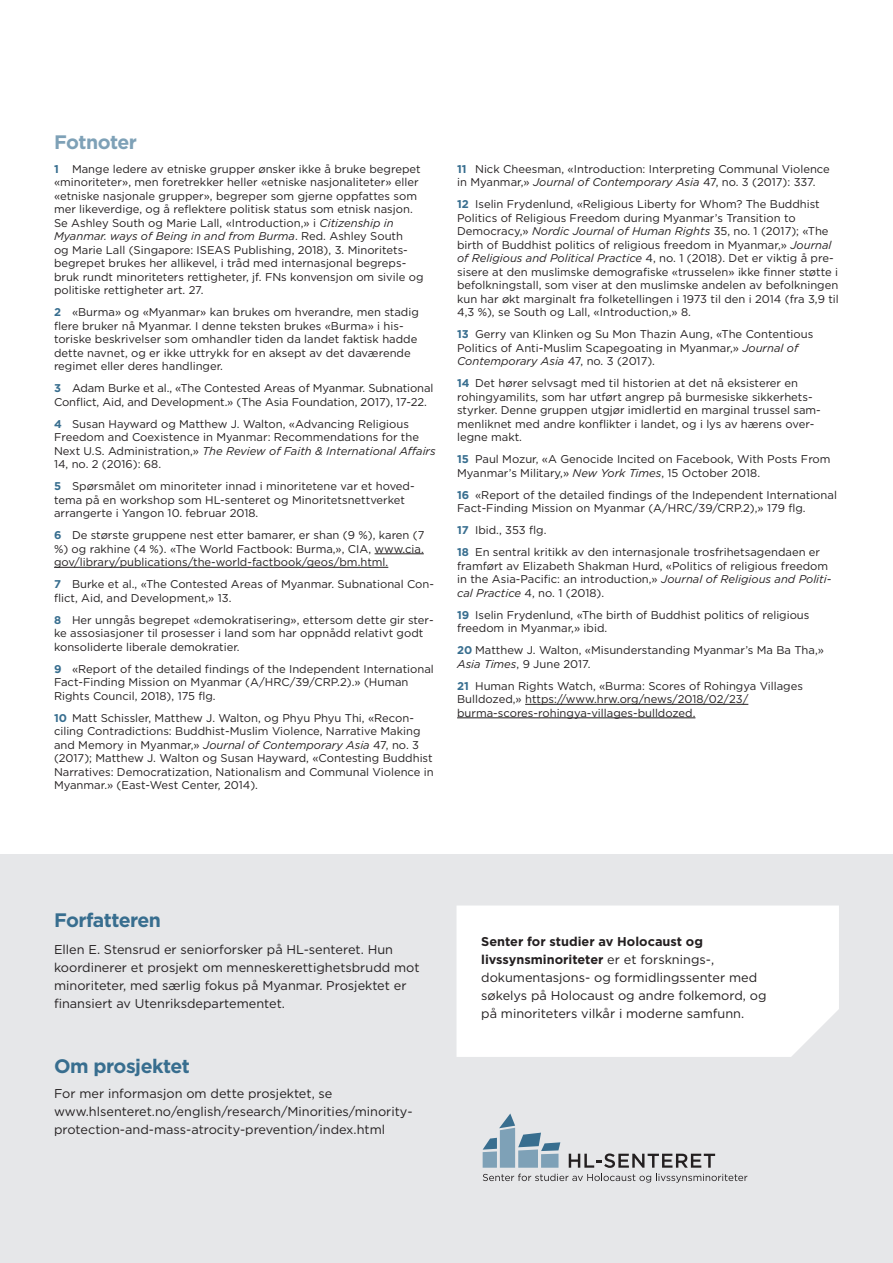
<style>
.page{position:relative;width:893px;height:1263px;background:#fff}
.page>*{position:absolute;margin:0;border:0;box-sizing:border-box;transform-origin:0 0}
.t1{font:700 19.5px "Gotham";letter-spacing:-.025em;color:#386e8f}
.t2{font:700 19.5px "Gotham";letter-spacing:-.025em;color:#7ea1b7}
.t3{font:12.75px/18px "Gotham";color:#231f20}
.t4{font:11.25px/13.5px "Gotham";color:#231f20}
.s1{font-weight:700;color:#386e8f}
.s2{font-style:italic}
.s3{font-weight:700}
</style>
<div class="page">
<div style="left:0;top:855px;width:893px;height:408px;background:#e6e7e9"></div>
<div style="left:456px;top:905px;width:383px;height:152px;background:#fff"></div>
<hr style="left:375px;top:553px;width:49px;height:1px;background:#231f20">
<hr style="left:54px;top:567px;width:334px;height:1px;background:#231f20">
<hr style="left:525px;top:704px;width:223px;height:1px;background:#231f20">
<hr style="left:457px;top:717px;width:238px;height:1px;background:#231f20">
<svg style="left:483px;top:1174px;width:264px;height:8px"></svg>
<svg style="left:569px;top:1153px;width:146px;height:15px"></svg>
<svg style="left:483px;top:1113px;width:77px;height:55px"></svg>
<h1 class="t2" style="left:54px;top:129px;width:85px">Fotnoter</h1>
<p class="t4" style="left:54px;top:162px;width:371px"><span class="s1">1</span> Mange ledere av etniske grupper ønsker ikke å bruke begrepet «minoriteter», men foretrekker heller «etniske nasjonaliteter» eller «etniske nasjonale grupper», begreper som gjerne oppfattes som mer likeverdige, og å reflektere politisk status som etnisk nasjon.<br>Se Ashley South og Marie Lall, «Introduction,» i <span class="s2">Citizenship in Myanmar. ways of Being in and from Burma</span>. Red. Ashley South<br>og Marie Lall (Singapore: ISEAS Publishing, 2018), 3. Minoritets&shy;begrepet brukes her allikevel, i tråd med internasjonal begreps&shy;bruk rundt minoriteters rettigheter, jf. FNs konvensjon om sivile og politiske rettigheter art. 27.</p>
<p class="t4" style="left:54px;top:305px;width:366px"><span class="s1">2</span> «Burma» og «Myanmar» kan brukes om hverandre, men stadig flere bruker nå Myanmar. I denne teksten brukes «Burma» i his&shy;toriske beskrivelser som omhandler tiden da landet faktisk hadde dette navnet, og er ikke uttrykk for en aksept av det daværende regimet eller deres handlinger.</p>
<p class="t4" style="left:54px;top:381px;width:381px"><span class="s1">3</span> Adam Burke et al., «The Contested Areas of Myanmar. Subnational<br>Conflict, Aid, and Development.» (The Asia Foundation, 2017), 17-22.</p>
<p class="t4" style="left:54px;top:417px;width:383px"><span class="s1">4</span> Susan Hayward og Matthew J. Walton, «Advancing Religious Freedom and Coexistence in Myanmar: Recommendations for the Next U.S. Administration,» <span class="s2">The Review of Faith &amp; International Affairs </span>14, no. 2 (2016): 68.</p>
<p class="t4" style="left:54px;top:479px;width:362px"><span class="s1">5</span> Spørsmålet om minoriteter innad i minoritetene var et hoved&shy;tema på en workshop som HL-senteret og Minoritetsnettverket arrangerte i Yangon 10. februar 2018.</p>
<p class="t4" style="left:54px;top:528px;width:372px;text-align:justify"><span class="s1">6</span> De største gruppene nest etter bamarer, er shan (9 %), karen (7 %) og rakhine (4 %). «The World Factbook: Burma,», CIA, www.cia. gov/library/publications/the-world-factbook/geos/bm.html.</p>
<p class="t4" style="left:54px;top:577px;width:382px"><span class="s1">7</span> Burke et al., «The Contested Areas of Myanmar. Subnational Con&shy;flict, Aid, and Development,» 13.</p>
<p class="t4" style="left:54px;top:613px;width:381px"><span class="s1">8</span> Her unngås begrepet «demokratisering», ettersom dette gir ster&shy;ke assosiasjoner til prosesser i land som har oppnådd relativt godt konsoliderte liberale demokratier.</p>
<p class="t4" style="left:54px;top:662px;width:381px"><span class="s1">9</span> «Report of the detailed findings of the Independent International<br>Fact-Finding Mission on Myanmar (A/HRC/39/CRP.2).» (Human<br>Rights Council, 2018), 175 flg.</p>
<p class="t4" style="left:54px;top:711px;width:381px"><span class="s1">10</span> Matt Schissler, Matthew J. Walton, og Phyu Phyu Thi, «Recon&shy;ciling Contradictions: Buddhist-Muslim Violence, Narrative Making and Memory in Myanmar,» <span class="s2">Journal of Contemporary Asia</span> 47, no. 3 (2017); Matthew J. Walton og Susan Hayward, «Contesting Buddhist Narratives: Democratization, Nationalism and Communal Violence in Myanmar.» (East-West Center, 2014).</p>
<p class="t4" style="left:457px;top:162px;width:374px"><span class="s1">11</span> Nick Cheesman, «Introduction: Interpreting Communal Violence in Myanmar,» <span class="s2">Journal of Contemporary Asia</span> 47, no. 3 (2017): 337.</p>
<p class="t4" style="left:457px;top:197px;width:383px"><span class="s1">12</span> Iselin Frydenlund, «Religious Liberty for Whom? The Buddhist Politics of Religious Freedom during Myanmar’s Transition to Democracy,» <span class="s2">Nordic Journal of Human Rights</span> 35, no. 1 (2017); «The birth of Buddhist politics of religious freedom in Myanmar,» <span class="s2">Journal of Religious and Political Practice</span> 4, no. 1 (2018). Det er viktig å pre&shy;sisere at den muslimske demografiske «trusselen» ikke finner støtte i befolkningstall, som viser at den muslimske andelen av befolkningen kun har økt marginalt fra folketellingen i 1973 til den i 2014 (fra 3,9 til 4,3 %), se South og Lall, «Introduction,» 8.</p>
<p class="t4" style="left:457px;top:327px;width:358px"><span class="s1">13</span> Gerry van Klinken og Su Mon Thazin Aung, «The Contentious<br>Politics of Anti-Muslim Scapegoating in Myanmar,» <span class="s2">Journal of<br>Contemporary Asia</span> 47, no. 3 (2017).</p>
<p class="t4" style="left:457px;top:376px;width:365px"><span class="s1">14</span> Det hører selvsagt med til historien at det nå eksisterer en rohingyamilits, som har utført angrep på burmesiske sikkerhets&shy;styrker. Denne gruppen utgjør imidlertid en marginal trussel sam&shy;menliknet med andre konflikter i landet, og i lys av hærens over&shy;legne makt.</p>
<p class="t4" style="left:457px;top:452px;width:375px"><span class="s1">15</span> Paul Mozur, «A Genocide Incited on Facebook, With Posts From<br>Myanmar’s Military,» <span class="s2">New York Times</span>, 15 October 2018.</p>
<p class="t4" style="left:457px;top:488px;width:381px"><span class="s1">16</span> «Report of the detailed findings of the Independent International<br>Fact-Finding Mission on Myanmar (A/HRC/39/CRP.2),» 179 flg.</p>
<p class="t4" style="left:457px;top:519px;width:365px;line-height:22px"><span class="s1">17</span> Ibid., 353 flg.<br><span class="s1">18</span> En sentral kritikk av den internasjonale trosfrihetsagendaen er</p>
<p class="t4" style="left:457px;top:559px;width:376px">framført av Elizabeth Shakman Hurd, «Politics of religious freedom in the Asia-Pacific: an introduction,» <span class="s2">Journal of Religious and Politi&shy;cal Practice</span> 4, no. 1 (2018).</p>
<p class="t4" style="left:457px;top:608px;width:354px"><span class="s1">19</span> Iselin Frydenlund, «The birth of Buddhist politics of religious freedom in Myanmar,» ibid.</p>
<p class="t4" style="left:457px;top:643px;width:368px"><span class="s1">20</span> Matthew J. Walton, «Misunderstanding Myanmar’s Ma Ba Tha,»<br><span class="s2">Asia Times</span>, 9 June 2017.</p>
<p class="t4" style="left:457px;top:679px;width:347px"><span class="s1">21</span> Human Rights Watch, «Burma: Scores of Rohingya Villages<br>Bulldozed,» https://www.hrw.org/news/2018/02/23/ burma-scores-rohingya-villages-bulldozed.</p>
<h1 class="t1" style="left:54px;top:907px;width:109px">Forfatteren</h1>
<p class="t3" style="left:54px;top:940px;width:367px">Ellen E. Stensrud er seniorforsker på HL-senteret. Hun koordinerer et prosjekt om menneskerettighetsbrudd mot minoriteter, med særlig fokus på Myanmar. Prosjektet er finansiert av Utenriksdepartementet.</p>
<h1 class="t1" style="left:54px;top:1053px;width:137px">Om prosjektet</h1>
<p class="t3" style="left:54px;top:1084px;width:360px">For mer informasjon om dette prosjektet, se www.hlsenteret.no/english/research/Minorities/minority&shy;protection-and-mass-atrocity-prevention/index.html</p>
<p class="t3" style="left:481px;top:933px;width:287px"><span class="s3">Senter for studier av Holocaust og livssynsminoriteter</span> er et forsknings-, dokumentasjons- og formidlingssenter med søkelys på Holocaust og andre folkemord, og på minoriteters vilkår i moderne samfunn.</p>
</div>
